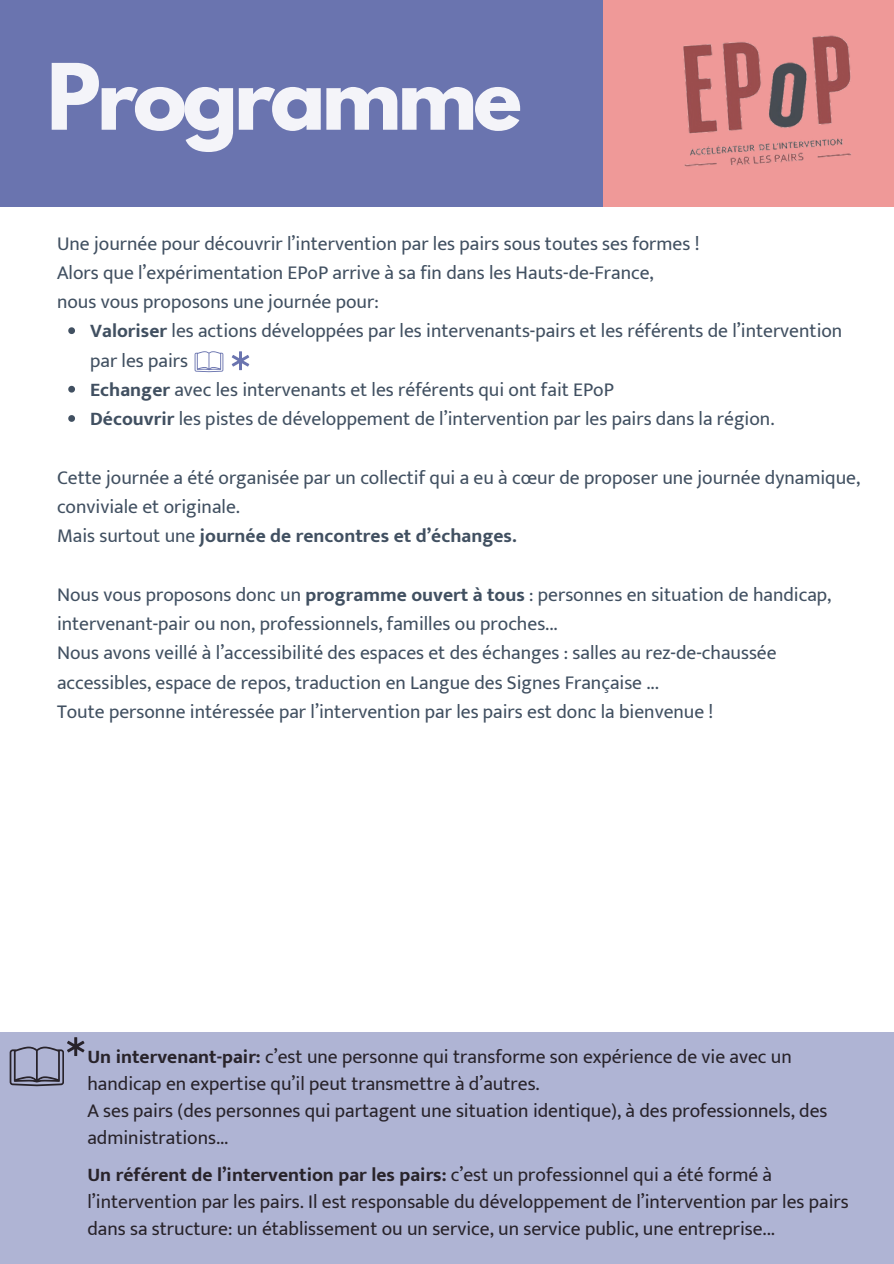
<style>
.page{position:relative;width:894px;height:1264px;background:#fff}
.page>*{position:absolute;margin:0;border:0;box-sizing:border-box;transform-origin:0 0}
.t1{font:700 81px "League Spartan";letter-spacing:-.05em;color:#f4f4f9}
.t2{font:19.5px/29.2px "Mukta";color:#415061}
.t3{font:19.5px/26.8px "Mukta";color:#28232a}
.t4{font:700 19.5px "Mukta";color:#415061}
.s1{font-weight:700}
.s2{font-weight:400}
</style>
<div class="page">
<div style="left:0;top:0;width:680px;height:206px;background:#6a74af"></div>
<div style="left:603px;top:0;width:290px;height:206px;background:#ef9998"></div>
<img style="left:683px;top:35px;width:169px;height:132px">
<svg style="left:68px;top:327px;width:7px;height:7px"></svg>
<svg style="left:68px;top:386px;width:7px;height:6px"></svg>
<svg style="left:68px;top:415px;width:7px;height:7px"></svg>
<div style="left:0;top:1032px;width:893px;height:231px;background:#afb4d4"></div>
<svg style="left:194px;top:351px;width:29px;height:21px"></svg>
<svg style="left:232px;top:351px;width:17px;height:19px"></svg>
<svg style="left:10px;top:1037px;width:74px;height:48px"></svg>
<p class="t1" style="left:47px;top:57px;width:476px">Programme</p>
<p class="t2" style="left:57px;top:228px;width:644px">Une journée pour découvrir l’intervention par les pairs sous toutes ses formes !</p>
<p class="t2" style="left:57px;top:257px;width:598px">Alors que l’expérimentation EPoP arrive à sa fin dans les Hauts-de-France,</p>
<h1 class="t2" style="left:57px;top:287px;width:323px">nous vous proposons une journée pour:</h1>
<p class="t2" style="left:90px;top:316px;width:753px"><span class="s1">Valoriser</span> les actions développées par les intervenants-pairs et les référents de l’intervention par les pairs</p>
<p class="t2" style="left:90px;top:374px;width:525px"><span class="s1">Echanger</span> avec les intervenants et les référents qui ont fait EPoP</p>
<p class="t2" style="left:90px;top:404px;width:685px"><span class="s1">Découvrir</span> les pistes de développement de l’intervention par les pairs dans la région.</p>
<p class="t2" style="left:57px;top:462px;width:804px">Cette journée a été organisée par un collectif qui a eu à cœur de proposer une journée dynamique, conviviale et originale.</p>
<p class="t4" style="left:57px;top:524px;width:461px"><span class="s2">Mais surtout une</span> journée de rencontres et d’échanges.</p>
<p class="t2" style="left:57px;top:579px;width:775px">Nous vous proposons donc un <span class="s1">programme ouvert à tous</span> : personnes en situation de handicap, intervenant-pair ou non, professionnels, familles ou proches...</p>
<p class="t2" style="left:57px;top:638px;width:721px">Nous avons veillé à l’accessibilité des espaces et des échanges : salles au rez-de-chaussée accessibles, espace de repos, traduction en Langue des Signes Française ...</p>
<p class="t2" style="left:57px;top:696px;width:657px">Toute personne intéressée par l’intervention par les pairs est donc la bienvenue !</p>
<p class="t3" style="left:87px;top:1043px;width:705px"><span class="s1">Un intervenant-pair:</span> c’est une personne qui transforme son expérience de vie avec un handicap en expertise qu’il peut transmettre à d’autres.</p>
<p class="t3" style="left:87px;top:1096px;width:741px">A ses pairs (des personnes qui partagent une situation identique), à des professionnels, des administrations...</p>
<p class="t3" style="left:87px;top:1160px;width:762px"><span class="s1">Un référent de l’intervention par les pairs:</span> c’est un professionnel qui a été formé à l’intervention par les pairs. Il est responsable du développement de l’intervention par les pairs dans sa structure: un établissement ou un service, un service public, une entreprise...</p>
</div>
